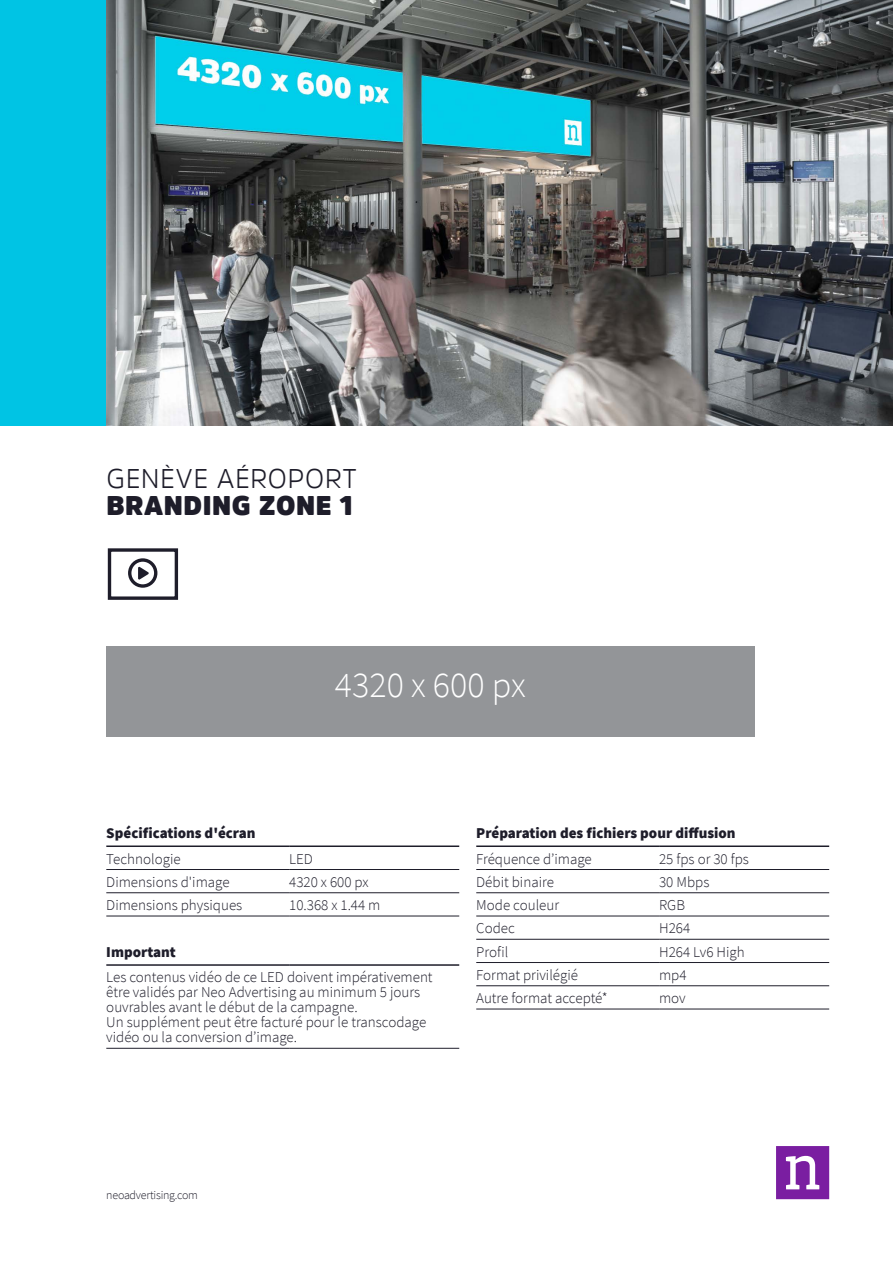
<style>
.page{position:relative;width:893px;height:1263px;background:#fff}
.page>*{position:absolute;margin:0;border:0;box-sizing:border-box;transform-origin:0 0}
.t1{font:300 36px "Source Sans Pro";color:#fff}
.t2{font:300 27px "Amsi Pro";letter-spacing:.02em;color:#1e1d2a}
.t3{font:900 27px "Amsi Pro";letter-spacing:.02em;color:#1e1d2a}
.t4{font:300 15px/15px "Source Sans Pro";color:#1e1d2a}
.t5{font:900 15px "Source Sans Pro";color:#1e1d2a}
.t6{font:300 12px "Source Sans Pro";letter-spacing:-.02em;color:#1e1d2a}
</style>
<div class="page">
<svg style="left:776px;top:1146px;width:53px;height:53px"></svg>
<div style="left:0;top:0;width:106px;height:425px;background:#00c4e4"></div>
<img style="left:106px;top:0;width:787px;height:425px">
<div style="left:108px;top:548px;width:70px;height:52px;border:3px solid #1e1d2a"></div>
<svg style="left:138px;top:566px;width:11px;height:14px"></svg>
<div style="left:128px;top:558px;width:29px;height:30px;border:3px solid #1e1d2a;border-radius:50%"></div>
<div style="left:106px;top:646px;width:648px;height:90px;background:#939598"></div>
<hr style="left:106px;top:869px;width:183px;height:1px;background:#1e1d2a">
<hr style="left:289px;top:869px;width:170px;height:1px;background:#1e1d2a">
<hr style="left:106px;top:892px;width:183px;height:1px;background:#1e1d2a">
<hr style="left:289px;top:892px;width:170px;height:1px;background:#1e1d2a">
<hr style="left:106px;top:916px;width:183px;height:1px;background:#1e1d2a">
<hr style="left:289px;top:916px;width:170px;height:1px;background:#1e1d2a">
<hr style="left:106px;top:1048px;width:183px;height:1px;background:#1e1d2a">
<hr style="left:289px;top:1048px;width:170px;height:1px;background:#1e1d2a">
<hr style="left:106px;top:964px;width:183px;height:2px;background:#1e1d2a">
<hr style="left:289px;top:964px;width:170px;height:2px;background:#1e1d2a">
<hr style="left:106px;top:845px;width:183px;height:2px;background:#1e1d2a">
<hr style="left:289px;top:845px;width:170px;height:2px;background:#1e1d2a">
<hr style="left:476px;top:869px;width:183px;height:1px;background:#1e1d2a">
<hr style="left:659px;top:869px;width:170px;height:1px;background:#1e1d2a">
<hr style="left:476px;top:892px;width:183px;height:1px;background:#1e1d2a">
<hr style="left:659px;top:892px;width:170px;height:1px;background:#1e1d2a">
<hr style="left:476px;top:916px;width:183px;height:1px;background:#1e1d2a">
<hr style="left:659px;top:916px;width:170px;height:1px;background:#1e1d2a">
<hr style="left:476px;top:939px;width:183px;height:1px;background:#1e1d2a">
<hr style="left:659px;top:939px;width:170px;height:1px;background:#1e1d2a">
<hr style="left:476px;top:962px;width:183px;height:1px;background:#1e1d2a">
<hr style="left:659px;top:962px;width:170px;height:1px;background:#1e1d2a">
<hr style="left:476px;top:985px;width:183px;height:1px;background:#1e1d2a">
<hr style="left:659px;top:985px;width:170px;height:1px;background:#1e1d2a">
<hr style="left:476px;top:1009px;width:183px;height:1px;background:#1e1d2a">
<hr style="left:659px;top:1009px;width:170px;height:1px;background:#1e1d2a">
<hr style="left:476px;top:845px;width:183px;height:2px;background:#1e1d2a">
<hr style="left:659px;top:845px;width:170px;height:2px;background:#1e1d2a">
<h2 class="t2" style="left:106px;top:460px;width:252px">GENÈVE AÉROPORT</h2>
<h2 class="t3" style="left:106px;top:487px;width:248px">BRANDING ZONE 1</h2>
<h1 class="t1" style="left:335px;top:663px;width:192px">4320 x 600 px</h1>
<p class="t5" style="left:106px;top:822px;width:151px">Spécifications d'écran</p>
<p class="t4" style="left:106px;top:851px;width:76px">Technologie</p>
<p class="t4" style="left:289px;top:851px;width:25px">LED</p>
<p class="t4" style="left:106px;top:874px;width:125px">Dimensions d'image</p>
<p class="t4" style="left:289px;top:874px;width:81px">4320 x 600 px</p>
<p class="t4" style="left:106px;top:897px;width:138px">Dimensions physiques</p>
<p class="t4" style="left:289px;top:897px;width:93px">10.368 x 1.44 m</p>
<p class="t5" style="left:106px;top:941px;width:71px">Important</p>
<p class="t4" style="left:106px;top:970px;width:328px">Les contenus vidéo de ce LED doivent impérativement être validés par Neo Advertising au minimum 5 jours ouvrables avant le début de la campagne.<br>Un supplément peut être facturé pour le transcodage vidéo ou la conversion d’image.</p>
<p class="t5" style="left:476px;top:822px;width:261px">Préparation des fichiers pour diffusion</p>
<p class="t4" style="left:476px;top:851px;width:117px">Fréquence d’image</p>
<p class="t4" style="left:659px;top:851px;width:91px">25 fps or 30 fps</p>
<p class="t4" style="left:476px;top:874px;width:79px">Débit binaire</p>
<p class="t4" style="left:659px;top:874px;width:52px">30 Mbps</p>
<p class="t4" style="left:476px;top:897px;width:84px">Mode couleur</p>
<p class="t4" style="left:659px;top:897px;width:27px">RGB</p>
<p class="t4" style="left:476px;top:921px;width:40px">Codec</p>
<p class="t4" style="left:659px;top:921px;width:33px">H264</p>
<p class="t4" style="left:476px;top:944px;width:34px">Profil</p>
<p class="t4" style="left:659px;top:944px;width:87px">H264 Lv6 High</p>
<p class="t4" style="left:476px;top:967px;width:103px">Format privilégié</p>
<p class="t4" style="left:659px;top:967px;width:29px">mp4</p>
<p class="t4" style="left:476px;top:990px;width:133px">Autre format accepté*</p>
<p class="t4" style="left:659px;top:990px;width:28px">mov</p>
<p class="t6" style="left:106px;top:1188px;width:93px">neoadvertising.com</p>
</div>
